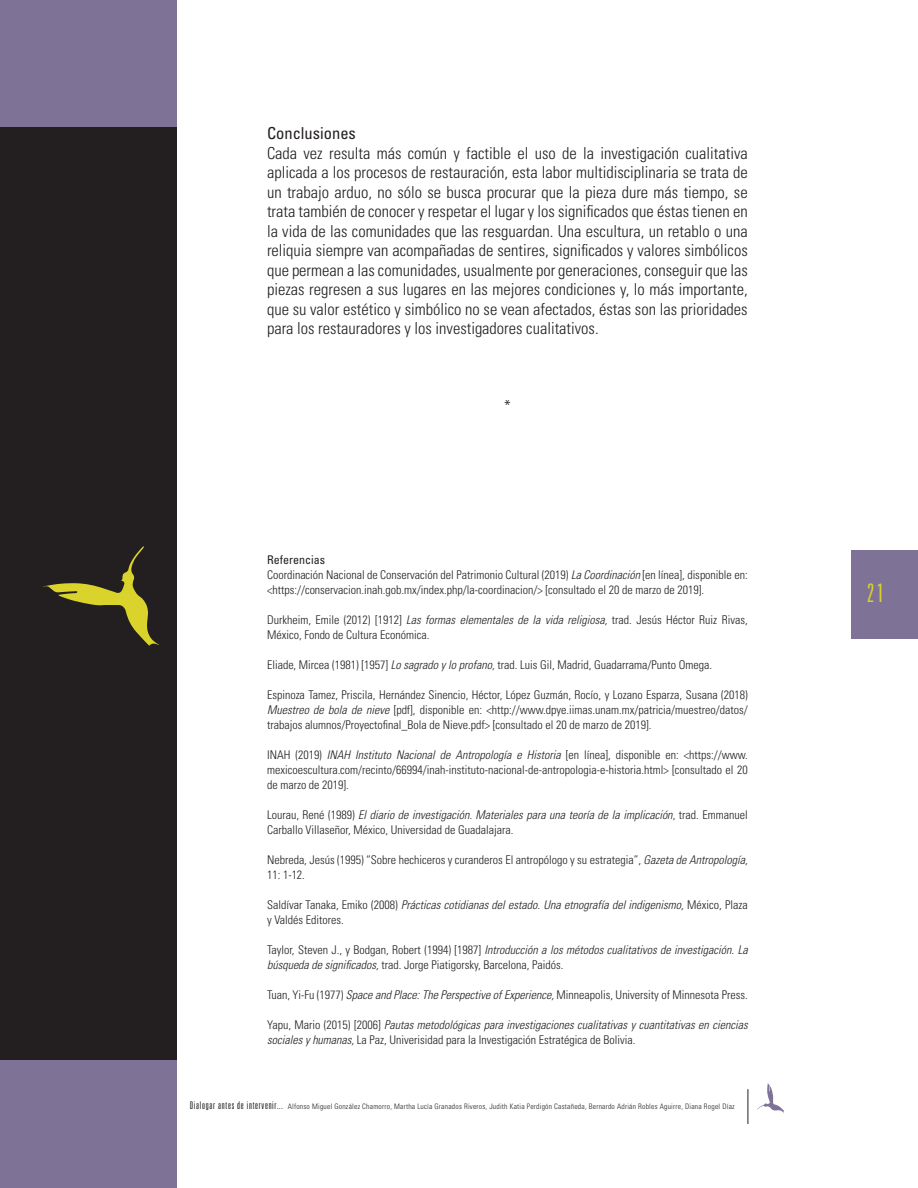
<style>
.page{position:relative;width:918px;height:1188px;background:#fff}
.page>*{position:absolute;margin:0;border:0;box-sizing:border-box;transform-origin:0 0}
.t1{font:300 ultra-condensed 25.5px "Univers LT Std";color:#d9d32c}
.t2{font:300 condensed 16.5px/19.5px "Univers LT Std";color:#231f20;text-align:justify}
.Texto_independiente{font:condensed 16.5px "Univers LT Std";color:#231f20}
.Texto_independiente-2{font:300 condensed 12px/15px "Univers LT Std";color:#231f20}
.Texto_independiente-3{font:italic 300 condensed 12px/15px "Univers LT Std";color:#231f20}
.t3{font:condensed 12px "Univers LT Std";color:#231f20}
.t4{font:300 condensed 7.5px "Univers LT Std";letter-spacing:.03em;color:#231f20}
.s1{font-style:italic}
.s2{font-style:inherit}
.s3{font-style:normal}
.s4{font-stretch:ultra-condensed;font-size:10.5px}
</style>
<div class="page">
<hr style="left:748px;top:1089px;width:1px;height:35px;background:#231f20">
<div style="left:851px;top:550px;width:67px;height:88px;background:#7f7297"></div>
<svg style="left:757px;top:1083px;width:27px;height:30px"></svg>
<div style="left:0;top:0;width:176px;height:1188px;background:#7f7297"></div>
<div style="left:0;top:128px;width:176px;height:932px;background:#231f20"></div>
<svg style="left:42px;top:546px;width:117px;height:100px"></svg>
<p class="Texto_independiente" style="left:267px;top:123px;width:90px">Conclusiones</p>
<p class="t2" style="left:267px;top:143px;width:482px">Cada vez resulta más común y factible el uso de la investigación cualitativa aplicada a los procesos de restauración, esta labor multidisciplinaria se trata de un trabajo arduo, no sólo se busca procurar que la pieza dure más tiempo, se trata también de conocer y respetar el lugar y los significados que éstas tienen en la vida de las comunidades que las resguardan. Una escultura, un retablo o una reliquia siempre van acompañadas de sentires, significados y valores simbólicos que permean a las comunidades, usualmente por generaciones, conseguir que las piezas regresen a sus lugares en las mejores condiciones y, lo más importante, que su valor estético y simbólico no se vean afectados, éstas son las prioridades para los restauradores y los investigadores cualitativos.</p>
<p class="t2" style="left:504px;top:397px;width:9px">*</p>
<p class="t3" style="left:267px;top:552px;width:59px">Referencias</p>
<p class="Texto_independiente-2" style="left:267px;top:567px;width:482px">Coordinación Nacional de Conservación del Patrimonio Cultural (2019) <span class="s1">La Coordinación</span> [en línea], disponible en: &lt;https://conservacion.inah.gob.mx/index.php/la-coordinacion/&gt; [consultado el 20 de marzo de 2019].</p>
<p class="Texto_independiente-2" style="left:267px;top:612px;width:482px">Durkheim, Emile (2012) [1912] <span class="s1">Las formas elementales de la vida religiosa,</span> trad. Jesús Héctor Ruiz Rivas,<br>México, Fondo de Cultura Económica.</p>
<p class="Texto_independiente-2" style="left:267px;top:657px;width:447px">Eliade, Mircea (1981) [1957] <span class="s1">Lo sagrado y lo profano,</span> trad. Luis Gil, Madrid, Guadarrama/Punto Omega.</p>
<p class="Texto_independiente-2" style="left:267px;top:687px;width:482px;text-align:justify">Espinoza Tamez, Priscila, Hernández Sinencio, Héctor, López Guzmán, Rocío, y Lozano Esparza, Susana (2018)<br><span class="s1">Muestreo de bola de nieve</span> [pdf], disponible en: &lt;http://www.dpye.iimas.unam.mx/patricia/muestreo/datos/ trabajos alumnos/Proyectofinal_Bola de Nieve.pdf&gt; [consultado el 20 de marzo de 2019].</p>
<p class="Texto_independiente-2" style="left:267px;top:747px;width:482px;text-align:justify"><span class="s2">INAH (</span>2019) <span class="s1">INAH Instituto Nacional de Antropología e Historia</span> [en línea], disponible en: &lt;https://www. mexicoescultura.com/recinto/66994/inah-instituto-nacional-de-antropologia-e-historia.html&gt; [consultado el 20 de marzo de 2019].</p>
<p class="Texto_independiente-2" style="left:267px;top:807px;width:482px">Lourau, René (1989) <span class="s1">El diario de investigación. Materiales para una teoría de la implicación</span>, trad. Emmanuel<br>Carballo Villaseñor, México, Universidad de Guadalajara.</p>
<p class="Texto_independiente-2" style="left:267px;top:852px;width:482px">Nebreda, Jesús (1995) “Sobre hechiceros y curanderos El antropólogo y su estrategia”, <span class="s1">Gazeta de Antropología</span>,<br>11: 1-12.</p>
<p class="Texto_independiente-3" style="left:267px;top:897px;width:482px"><span class="s3">Saldívar Tanaka, Emiko (2008)</span> Prácticas cotidianas del estado. Una etnografía del indigenismo, <span class="s3">México, Plaza y Valdés Editores.</span></p>
<p class="Texto_independiente-2" style="left:267px;top:942px;width:482px">Taylor, Steven J., y Bodgan, Robert <span class="s2">(</span>1994) [1987] <span class="s1">Introducción a los métodos cualitativos de investigación. La búsqueda de significados,</span> trad. Jorge Piatigorsky, Barcelona, Paidós.</p>
<p class="Texto_independiente-2" style="left:267px;top:987px;width:482px">Tuan, Yi-Fu (1977) <span class="s1">Space and Place: The Perspective of Experience,</span> Minneapolis, University of Minnesota Press.</p>
<p class="Texto_independiente-3" style="left:267px;top:1017px;width:482px"><span class="s3">Yapu, Mario (2015) [2006]</span> Pautas metodológicas para investigaciones cualitativas y cuantitativas en ciencias sociales y humanas, <span class="s3">La Paz, Univerisidad para la Investigación Estratégica de Bolivia.</span></p>
<p class="t4" style="left:190px;top:1102px;width:547px"><span class="s4">Dialogar antes de intervenir...</span> Alfonso Miguel González Chamorro, Martha Lucía Granados Riveros, Judith Katia Perdigón Castañeda, Bernardo Adrián Robles Aguirre, Diana Rogel Díaz</p>
<h1 class="t1" style="left:867px;top:579px;width:18px">21</h1>
</div>
